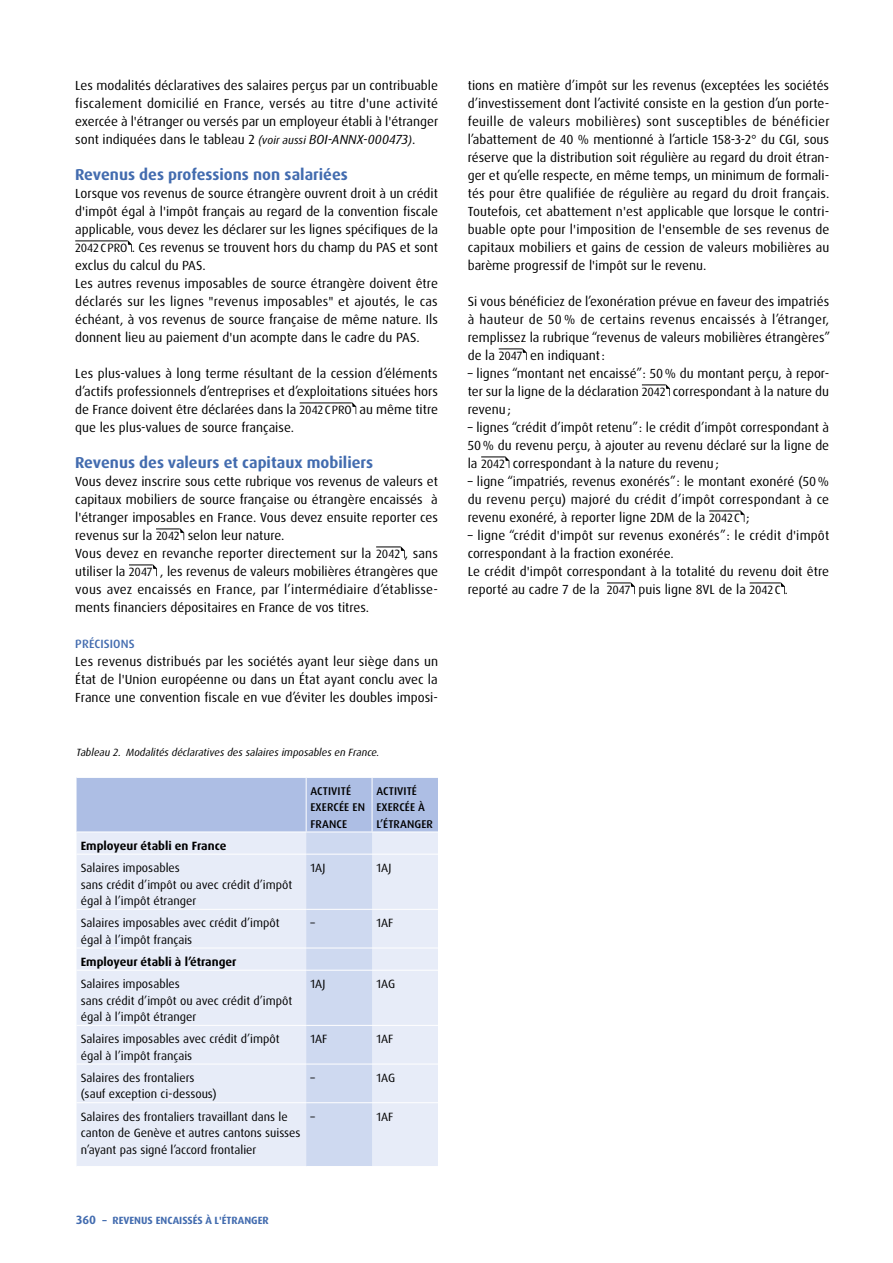
<style>
.page{position:relative;width:893px;height:1263px;background:#fff}
.page>*{position:absolute;margin:0;border:0;box-sizing:border-box;transform-origin:0 0}
.t1{font:700 15.75px "Dax Pro";color:#436caf}
.t2{font:13.2px/18px "Dax Pro";color:#000;text-align:justify}
.t3{font:12px/16.5px "Dax Pro";color:#000}
.t4{font:700 12px "Dax Pro";color:#000}
.t5{font:500 12px "Dax Pro";letter-spacing:.01em;color:#436caf}
.t6{font:500 11.25px/16.5px "Dax Pro";letter-spacing:.01em;color:#000}
.t7{font:italic 10.5px "Dax Pro";color:#000}
.t8{font:700 10.5px "Dax Pro";color:#436caf}
.s1{font-style:italic;font-size:11.25px}
.s2{font-style:italic}
.s3{font-size:12px}
</style>
<div class="page">
<hr style="left:75px;top:240px;width:52px;height:1px;background:#000">
<hr style="left:300px;top:402px;width:52px;height:1px;background:#000">
<svg style="left:127px;top:240px;width:5px;height:12px"></svg>
<svg style="left:352px;top:402px;width:4px;height:12px"></svg>
<svg style="left:156px;top:528px;width:28px;height:12px"></svg>
<svg style="left:376px;top:546px;width:29px;height:12px"></svg>
<svg style="left:129px;top:564px;width:28px;height:12px"></svg>
<hr style="left:709px;top:510px;width:31px;height:1px;background:#000">
<hr style="left:750px;top:582px;width:30px;height:1px;background:#000">
<svg style="left:499px;top:348px;width:28px;height:12px"></svg>
<svg style="left:642px;top:384px;width:28px;height:12px"></svg>
<svg style="left:481px;top:456px;width:28px;height:12px"></svg>
<svg style="left:740px;top:510px;width:4px;height:12px"></svg>
<svg style="left:607px;top:582px;width:28px;height:12px"></svg>
<svg style="left:780px;top:582px;width:5px;height:12px"></svg>
<svg style="left:77px;top:778px;width:361px;height:388px;background:#dbe2f4"></svg>
<hr style="left:77px;top:854px;width:229px;height:1px;background:#fff">
<hr style="left:306px;top:854px;width:66px;height:1px;background:#fff">
<hr style="left:372px;top:854px;width:66px;height:1px;background:#fff">
<hr style="left:77px;top:909px;width:229px;height:1px;background:#fff">
<hr style="left:306px;top:909px;width:66px;height:1px;background:#fff">
<hr style="left:372px;top:909px;width:66px;height:1px;background:#fff">
<hr style="left:77px;top:948px;width:229px;height:1px;background:#fff">
<hr style="left:306px;top:948px;width:66px;height:1px;background:#fff">
<hr style="left:372px;top:948px;width:66px;height:1px;background:#fff">
<hr style="left:77px;top:970px;width:229px;height:1px;background:#fff">
<hr style="left:306px;top:970px;width:66px;height:1px;background:#fff">
<hr style="left:372px;top:970px;width:66px;height:1px;background:#fff">
<hr style="left:77px;top:1025px;width:229px;height:1px;background:#fff">
<hr style="left:306px;top:1025px;width:66px;height:1px;background:#fff">
<hr style="left:372px;top:1025px;width:66px;height:1px;background:#fff">
<hr style="left:77px;top:1064px;width:229px;height:1px;background:#fff">
<hr style="left:306px;top:1064px;width:66px;height:1px;background:#fff">
<hr style="left:372px;top:1064px;width:66px;height:1px;background:#fff">
<hr style="left:77px;top:1102px;width:229px;height:1px;background:#fff">
<hr style="left:306px;top:1102px;width:66px;height:1px;background:#fff">
<hr style="left:372px;top:1102px;width:66px;height:1px;background:#fff">
<hr style="left:77px;top:831px;width:229px;height:1px;background:#fff">
<hr style="left:306px;top:831px;width:66px;height:1px;background:#fff">
<hr style="left:372px;top:831px;width:66px;height:1px;background:#fff">
<hr style="left:306px;top:778px;width:1px;height:53px;background:#fff">
<hr style="left:372px;top:778px;width:1px;height:53px;background:#fff">
<p class="t2" style="left:75px;top:76px;width:365px">Les modalités déclaratives des salaires perçus par un contribuable fiscalement domicilié en France, versés au titre d'une activité exercée à l'étranger ou versés par un employeur établi à l'étranger sont indiquées dans le tableau 2 <span class="s1">(voir aussi</span> <span class="s2">BOI-ANNX-000473</span><span class="s1">)</span>.</p>
<p class="t1" style="left:75px;top:164px;width:274px">Revenus des professions non salariées</p>
<p class="t2" style="left:75px;top:184px;width:364px;text-align:left">Lorsque vos revenus de source étrangère ouvrent droit à un crédit d'impôt égal à l'impôt français au regard de la convention fiscale applicable, vous devez les déclarer sur les lignes spécifiques de la <span class="s3">2042CPRO</span> . Ces revenus se trouvent hors du champ du PAS et sont exclus du calcul du PAS.<br>Les autres revenus imposables de source étrangère doivent être déclarés sur les lignes "revenus imposables" et ajoutés, le cas échéant, à vos revenus de source française de même nature. Ils donnent lieu au paiement d'un acompte dans le cadre du PAS.</p>
<p class="t2" style="left:75px;top:364px;width:364px">Les plus-values à long terme résultant de la cession d’éléments d’actifs professionnels d’entreprises et d’exploitations situées hors de France doivent être déclarées dans la <span class="s3">2042CPRO</span> au même titre que les plus-values de source française.</p>
<p class="t1" style="left:75px;top:452px;width:299px">Revenus des valeurs et capitaux mobiliers</p>
<p class="t2" style="left:75px;top:472px;width:364px;text-align:left">Vous devez inscrire sous cette rubrique vos revenus de valeurs et capitaux mobiliers de source française ou étrangère encaissés à l'étranger imposables en France. Vous devez ensuite reporter ces revenus sur la <span class="s3">2042</span> selon leur nature.<br>Vous devez en revanche reporter directement sur la <span class="s3">2042</span> , sans utiliser la <span class="s3">2047</span> , les revenus de valeurs mobilières étrangères que vous avez encaissés en France, par l’intermédiaire d’établisse&shy;ments financiers dépositaires en France de vos titres.</p>
<p class="t5" style="left:75px;top:636px;width:61px">PRÉCISIONS</p>
<p class="t2" style="left:75px;top:652px;width:364px">Les revenus distribués par les sociétés ayant leur siège dans un État de l'Union européenne ou dans un État ayant conclu avec la France une convention fiscale en vue d’éviter les doubles imposi-</p>
<p class="t7" style="left:77px;top:746px;width:305px">Tableau 2. Modalités déclaratives des salaires imposables en France.</p>
<p class="t6" style="left:310px;top:783px;width:56px">ACTIVITÉ<br>EXERCÉE EN<br>FRANCE</p>
<p class="t6" style="left:376px;top:783px;width:58px">ACTIVITÉ<br>EXERCÉE À<br>L’ÉTRANGER</p>
<p class="t4" style="left:81px;top:838px;width:147px">Employeur établi en France</p>
<p class="t3" style="left:81px;top:860px;width:213px">Salaires imposables<br>sans crédit d’impôt ou avec crédit d’impôt égal à l’impôt étranger</p>
<p class="t3" style="left:310px;top:860px;width:17px">1AJ</p>
<p class="t3" style="left:376px;top:860px;width:17px">1AJ</p>
<p class="t3" style="left:81px;top:915px;width:200px">Salaires imposables avec crédit d’impôt égal à l’impôt français</p>
<p class="t3" style="left:310px;top:915px;width:6px">–</p>
<p class="t3" style="left:376px;top:915px;width:19px">1AF</p>
<p class="t4" style="left:81px;top:954px;width:157px">Employeur établi à l’étranger</p>
<p class="t3" style="left:81px;top:976px;width:213px">Salaires imposables<br>sans crédit d’impôt ou avec crédit d’impôt égal à l’impôt étranger</p>
<p class="t3" style="left:310px;top:976px;width:17px">1AJ</p>
<p class="t3" style="left:376px;top:976px;width:20px">1AG</p>
<p class="t3" style="left:81px;top:1031px;width:200px">Salaires imposables avec crédit d’impôt égal à l’impôt français</p>
<p class="t3" style="left:310px;top:1031px;width:19px">1AF</p>
<p class="t3" style="left:376px;top:1031px;width:19px">1AF</p>
<p class="t3" style="left:81px;top:1069px;width:137px">Salaires des frontaliers (sauf exception ci-dessous)</p>
<p class="t3" style="left:310px;top:1069px;width:6px">–</p>
<p class="t3" style="left:376px;top:1069px;width:20px">1AG</p>
<p class="t3" style="left:81px;top:1108px;width:221px">Salaires des frontaliers travaillant dans le canton de Genève et autres cantons suisses n’ayant pas signé l’accord frontalier</p>
<p class="t3" style="left:310px;top:1108px;width:6px">–</p>
<p class="t3" style="left:376px;top:1108px;width:19px">1AF</p>
<p class="t8" style="left:76px;top:1214px;width:194px"><span class="s3">360</span> – REVENUS ENCAISSÉS À L'ÉTRANGER</p>
<p class="t2" style="left:468px;top:76px;width:363px">tions en matière d’impôt sur les revenus (exceptées les sociétés d’investissement dont l’activité consiste en la gestion d’un porte&shy;feuille de valeurs mobilières) sont susceptibles de bénéficier l’abattement de 40 % mentionné à l’article 158-3-2° du CGI, sous réserve que la distribution soit régulière au regard du droit étran&shy;ger et qu’elle respecte, en même temps, un minimum de formali&shy;tés pour être qualifiée de régulière au regard du droit français.<br>Toutefois, cet abattement n'est applicable que lorsque le contri&shy;buable opte pour l'imposition de l'ensemble de ses revenus de capitaux mobiliers et gains de cession de valeurs mobilières au barème progressif de l'impôt sur le revenu.</p>
<p class="t2" style="left:468px;top:292px;width:364px">Si vous bénéficiez de l’exonération prévue en faveur des impatriés à hauteur de 50 % de certains revenus encaissés à l’étranger, remplissez la rubrique “revenus de valeurs mobilières étrangères” de la <span class="s3">2047</span> en indiquant:</p>
<p class="t2" style="left:468px;top:364px;width:363px">– lignes “montant net encaissé”: 50% du montant perçu, à repor&shy;ter sur la ligne de la déclaration <span class="s3">2042</span> correspondant à la nature du revenu;</p>
<p class="t2" style="left:468px;top:418px;width:363px">– lignes “crédit d’impôt retenu”: le crédit d’impôt correspondant à 50% du revenu perçu, à ajouter au revenu déclaré sur la ligne de la <span class="s3">2042</span> correspondant à la nature du revenu;</p>
<p class="t2" style="left:468px;top:472px;width:363px">– ligne “impatriés, revenus exonérés”: le montant exonéré (50% du revenu perçu) majoré du crédit d’impôt correspondant à ce revenu exonéré, à reporter ligne 2DM de la <span class="s3">2042C</span> ;</p>
<p class="t2" style="left:468px;top:526px;width:363px;text-align:left">– ligne “crédit d'impôt sur revenus exonérés”: le crédit d'impôt correspondant à la fraction exonérée.<br>Le crédit d'impôt correspondant à la totalité du revenu doit être reporté au cadre 7 de la <span class="s3">2047</span> puis ligne 8VL de la <span class="s3">2042C .</span></p>
</div>
